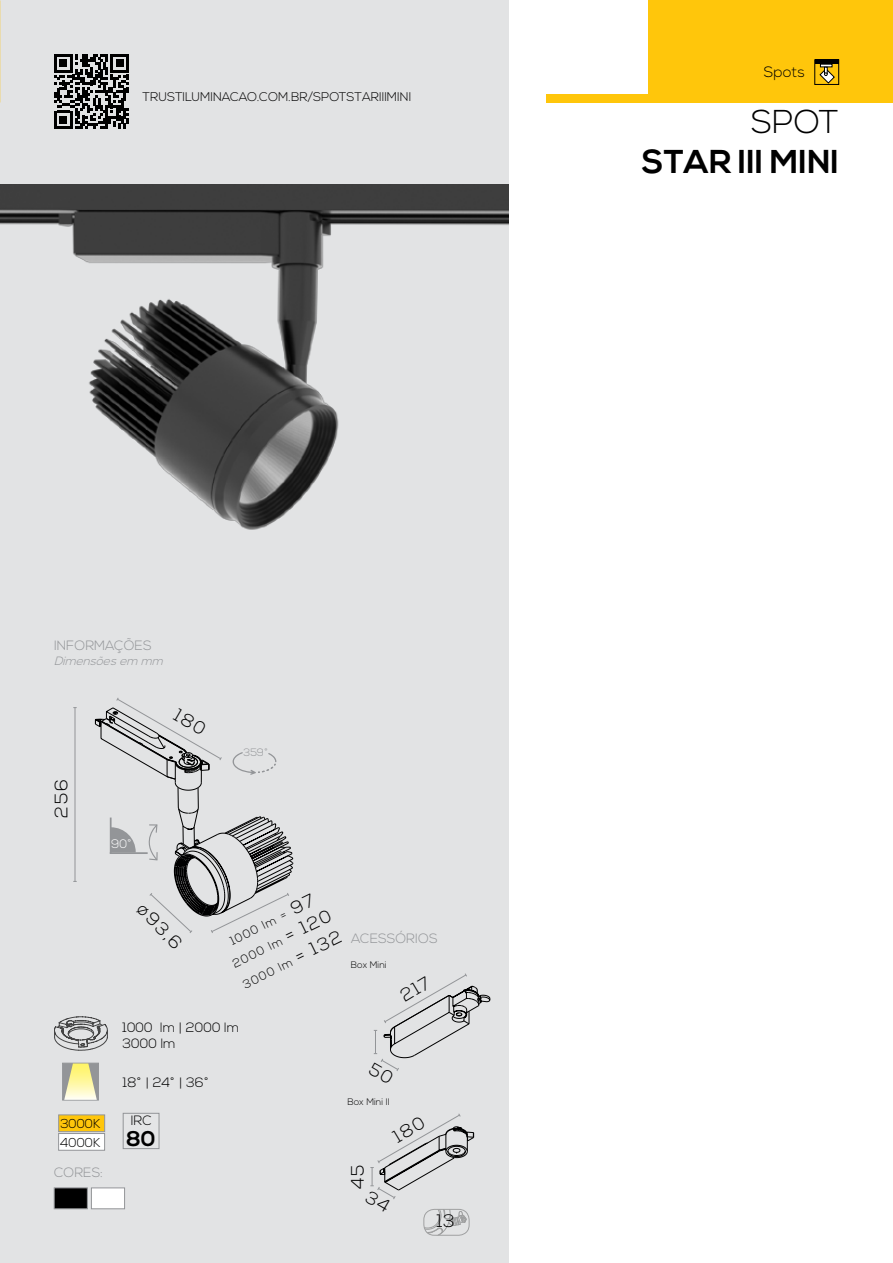
<style>
.page{position:relative;width:893px;height:1263px;background:#fff}
.page>*{position:absolute;margin:0;border:0;box-sizing:border-box;transform-origin:0 0}
.t1{font:700 33px "Nexa";color:#000}
.t2{font:300 33px "Nexa";color:#000}
.t3{font:700 21.3px "Nexa";color:#000}
.t4{font:300 18px "Nexa";letter-spacing:.085em;color:#000}
.t5{font:300 15px "Nexa";color:#000}
.t6{font:300 13.5px/16.2px "Nexa";color:#000}
.t7{font:300 13.5px "Nexa";color:#939598}
.t8{font:300 12.9px/18.6px "Nexa";color:#000}
.t9{font:300 12.6px "Nexa";color:#000}
.t10{font:300 12.3px "Nexa";color:#fff}
.t11{font:300 12px/21.8px "Nexa";color:#000;text-align:center}
.t12{font:italic 300 12px "Nexa";color:#939598}
.t13{font:300 10.65px "Nexa";color:#939598}
.t14{font:300 9.45px "Nexa";color:#000}
.s1{font-size:18px}
</style>
<div class="page">
<div style="left:0;top:0;width:508px;height:1263px;background:#e2e3e4"></div>
<img style="left:0;top:185px;width:508px;height:345px">
<div style="left:648px;top:0;width:245px;height:102px;background:#ffc60b"></div>
<div style="left:546px;top:94px;width:156px;height:8px;background:#ffc60b"></div>
<svg style="left:54px;top:1016px;width:54px;height:34px"></svg>
<div style="left:62px;top:1063px;width:37px;height:37px;background:#939598"></div>
<svg style="left:64px;top:1063px;width:33px;height:37px"></svg>
<div style="left:123px;top:1113px;width:36px;height:36px;background:#e4e5e6;border:1px solid #939598"></div>
<div style="left:54px;top:1188px;width:34px;height:21px;background:#000;border:1px solid #939598"></div>
<div style="left:91px;top:1188px;width:34px;height:21px;background:#fff;border:1px solid #939598"></div>
<svg style="left:54px;top:54px;width:75px;height:75px"></svg>
<div style="left:59px;top:1115px;width:46px;height:17px;background:#ffc60b;border:1px solid #939598"></div>
<div style="left:59px;top:1133px;width:46px;height:17px;background:#fff;border:1px solid #939598"></div>
<div style="left:814px;top:60px;width:25px;height:25px;border:1px solid #000"></div>
<hr style="left:815px;top:60px;width:24px;height:4px;background:#000">
<svg style="left:820px;top:64px;width:15px;height:19px"></svg>
<hr style="left:75px;top:708px;width:1px;height:173px;background:#939598">
<svg style="left:95px;top:698px;width:198px;height:235px"></svg>
<svg style="left:370px;top:1113px;width:104px;height:122px"></svg>
<svg style="left:373px;top:973px;width:117px;height:98px"></svg>
<p class="t9" style="left:142px;top:90px;width:270px">TRUSTILUMINACAO.COM.BR/SPOTSTARIIIMINI</p>
<p class="t7" style="left:54px;top:638px;width:99px">INFORMAÇÕES</p>
<p class="t12" style="left:54px;top:653px;width:114px">Dimensõesem mm</p>
<h3 class="t4" style="left:51px;top:818px;width:40px;rotate:-90deg">256</h3>
<p class="t10" style="left:111px;top:836px;width:22px">90˚</p>
<h3 class="t4" style="left:148px;top:899px;width:58px;rotate:46deg">ø93,6</h3>
<p class="t13" style="left:244px;top:747px;width:26px">359˚</p>
<p class="t11" style="left:219px;top:935px;width:110px;rotate:-26deg">1000 lm = <span class="s1">97<br></span>2000 lm <span class="s1">= 120</span></p>
<p class="t11" style="left:239px;top:975px;width:111px;rotate:-26deg">3000 lm <span class="s1">= 132</span></p>
<p class="t7" style="left:351px;top:931px;width:88px">ACESSÓRIOS</p>
<p class="t14" style="left:351px;top:960px;width:37px">Box Mini</p>
<p class="t6" style="left:123px;top:1020px;width:118px">1000 lm | 2000 lm<br>3000 lm</p>
<p class="t8" style="left:60px;top:1115px;width:42px">3000K<br>4000K</p>
<p class="t7" style="left:54px;top:1164px;width:51px">CORES:</p>
<p class="t6" style="left:123px;top:1075px;width:88px">18˚ | 24˚ | 36˚</p>
<p class="t6" style="left:131px;top:1113px;width:22px">IRC</p>
<h2 class="t3" style="left:126px;top:1126px;width:31px">80</h2>
<p class="t14" style="left:347px;top:1097px;width:44px">Box Mini II</p>
<h3 class="t4" style="left:347px;top:1189px;width:26px;rotate:-90deg">45</h3>
<h3 class="t4" style="left:437px;top:1211px;width:19px">13</h3>
<p class="t5" style="left:764px;top:63px;width:43px">Spots</p>
<h1 class="t2" style="left:751px;top:103px;width:89px">SPOT</h1>
<h1 class="t1" style="left:642px;top:142px;width:199px">STAR III MINI</h1>
</div>
